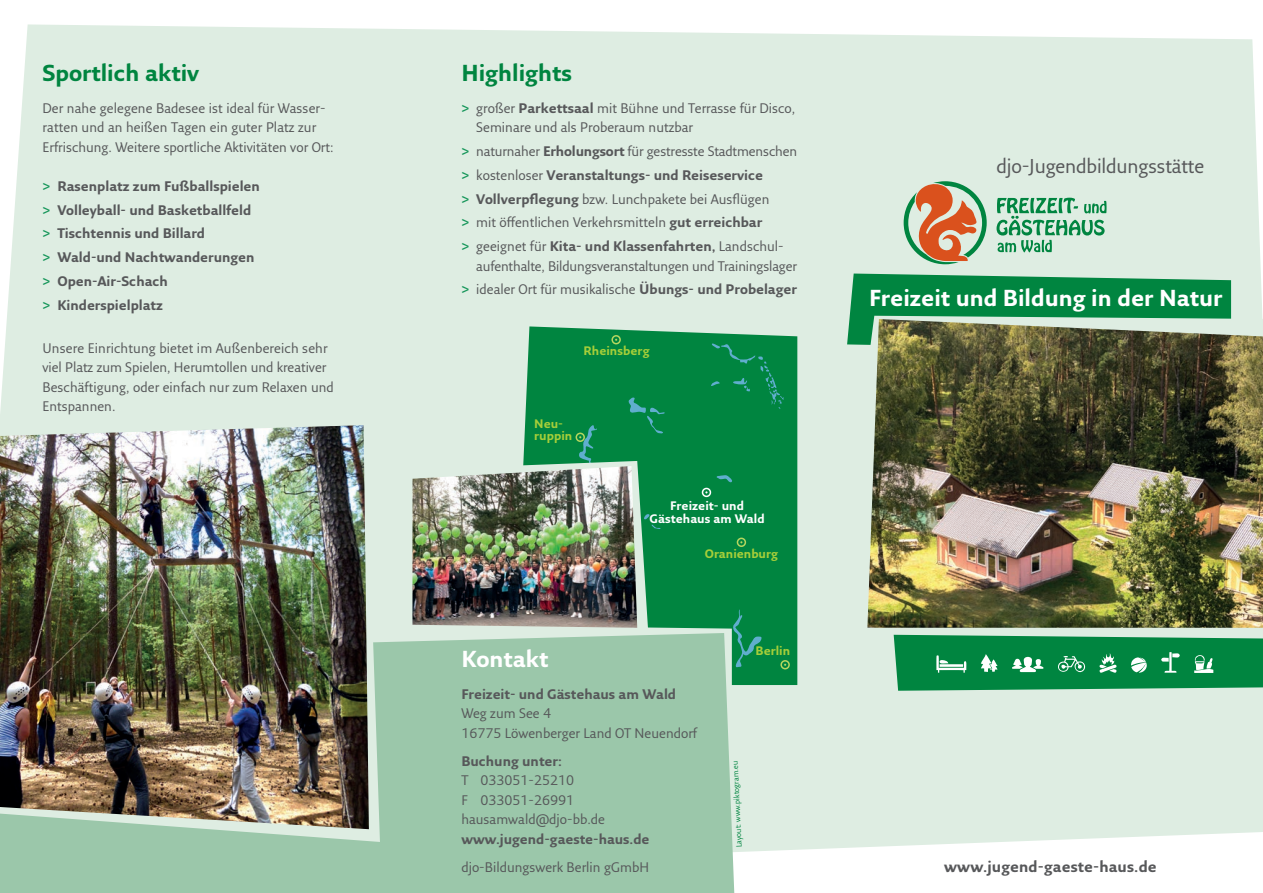
<style>
.page{position:relative;width:1263px;height:893px;background:#fff}
.page>*{position:absolute;margin:0;border:0;box-sizing:border-box;transform-origin:0 0}
.t1{font:700 22.5px "Fresco Sans Plus Pro";color:#fff}
.t2{font:700 22.5px "Fresco Sans Plus Pro";color:#008540}
.t3{font:19.5px "Fresco Sans Plus Pro";letter-spacing:-.01em;color:#57585a}
.t4{font:700 15px "Fresco Sans Plus Pro";letter-spacing:.01em;color:#57585a}
.Aufzählung_djo{font:13.5px/19.5px "Fresco Sans Plus Pro";color:#57585a}
.Aufzählung_djo-2{font:700 13.5px "Fresco Sans Plus Pro";color:#57585a}
.t5{font:700 12px/12.8px "Fresco Sans Plus Pro";letter-spacing:.005em;color:#a6ce39}
.t6{font:700 12px/12.8px "Fresco Sans Plus Pro";letter-spacing:.005em;color:#fff;text-align:center}
.Aufzählung_djo-3{font:7.5px "Fresco Sans Plus Pro";color:#008540}
.s1{color:#159659}
.s2{font-weight:700;color:#159659}
.s3{font-weight:700}
.s4{font-weight:400}
</style>
<div class="page">
<div style="left:0;top:24px;width:1263px;height:828px;background:#deede2"></div>
<div style="left:513px;top:326px;width:284px;height:359px;background:#008540"></div>
<svg style="left:847px;top:274px;width:416px;height:93px;background:#2c9960"></svg>
<img style="left:867px;top:319px;width:396px;height:309px">
<svg style="left:904px;top:181px;width:83px;height:83px;background:#bfa482"></svg>
<svg style="left:996px;top:198px;width:110px;height:55px;background:#98ccaf"></svg>
<div style="left:611px;top:335px;width:10px;height:9px;border:2px solid #b6d65f;border-radius:50%"></div>
<div style="left:737px;top:538px;width:9px;height:9px;border:2px solid #b6d65f;border-radius:50%"></div>
<div style="left:575px;top:433px;width:10px;height:9px;border:2px solid #b6d65f;border-radius:50%"></div>
<svg style="left:716px;top:475px;width:16px;height:8px"></svg>
<svg style="left:578px;top:397px;width:87px;height:107px;background:#068748"></svg>
<svg style="left:711px;top:342px;width:73px;height:67px;background:#068749"></svg>
<svg style="left:649px;top:514px;width:12px;height:15px"></svg>
<div style="left:702px;top:488px;width:9px;height:9px;border:2px solid #fff;border-radius:50%"></div>
<svg style="left:380px;top:609px;width:383px;height:82px;background:#3ea271"></svg>
<svg style="left:412px;top:461px;width:237px;height:172px;background:#9acdb1"></svg>
<div style="left:0;top:633px;width:734px;height:260px;background:#9bc7aa"></div>
<svg style="left:0;top:461px;width:380px;height:381px;background:#bcd9c5"></svg>
<img style="left:0;top:425px;width:369px;height:404px">
<div style="left:780px;top:660px;width:10px;height:9px;border:2px solid #b6d65f;border-radius:50%"></div>
<img style="left:412px;top:466px;width:225px;height:162px">
<svg style="left:882px;top:610px;width:381px;height:81px;background:#41915e"></svg>
<p class="t2" style="left:43px;top:58px;width:158px">Sportlich aktiv</p>
<p class="Aufzählung_djo" style="left:43px;top:98px;width:293px">Der nahe gelegene Badesee ist ideal für Wasser&shy;ratten und an heißen Tagen ein guter Platz zur<br>Erfrischung. Weitere sportliche Aktivitäten vor Ort:</p>
<p class="Aufzählung_djo-2" style="left:43px;top:178px;width:219px"><span class="s1">&gt;</span> Rasenplatz zum Fußballspielen</p>
<p class="Aufzählung_djo-2" style="left:43px;top:201px;width:210px"><span class="s1">&gt;</span> Volleyball- und Basketballfeld</p>
<p class="Aufzählung_djo-2" style="left:43px;top:225px;width:164px"><span class="s1">&gt;</span> Tischtennis und Billard</p>
<p class="Aufzählung_djo-2" style="left:43px;top:249px;width:214px"><span class="s1">&gt;</span> Wald-und Nachtwanderungen</p>
<p class="Aufzählung_djo-2" style="left:43px;top:273px;width:127px"><span class="s1">&gt;</span> Open-Air-Schach</p>
<p class="Aufzählung_djo-2" style="left:43px;top:296px;width:122px"><span class="s1">&gt;</span> Kinderspielplatz</p>
<p class="Aufzählung_djo" style="left:43px;top:338px;width:293px">Unsere Einrichtung bietet im Außenbereich sehr viel Platz zum Spielen, Herumtollen und kreativer Beschäftigung, oder einfach nur zum Relaxen und Entspannen.</p>
<p class="t5" style="left:583px;top:344px;width:68px">Rheinsberg</p>
<p class="t2" style="left:461px;top:58px;width:112px">Highlights</p>
<p class="Aufzählung_djo" style="left:476px;top:98px;width:320px;text-indent:-15px"><span class="s2">&gt;</span> großer <span class="s3">Parkettsaal</span> mit Bühne und Terrasse für Disco,<br>Seminare und als Proberaum nutzbar</p>
<p class="Aufzählung_djo" style="left:461px;top:141px;width:337px"><span class="s2">&gt;</span> naturnaher <span class="s3">Erholungsort</span> für gestresste Stadtmenschen</p>
<p class="Aufzählung_djo-2" style="left:461px;top:167px;width:303px"><span class="s1">&gt;</span> <span class="s4">kostenloser</span> Veranstaltungs- und Reiseservice</p>
<p class="Aufzählung_djo" style="left:461px;top:189px;width:310px"><span class="s2">&gt;</span> <span class="s3">Vollverpflegung</span> bzw. Lunchpakete bei Ausflügen</p>
<p class="Aufzählung_djo" style="left:461px;top:213px;width:302px"><span class="s2">&gt;</span> mit öffentlichen Verkehrsmitteln <span class="s3">gut erreichbar</span></p>
<p class="Aufzählung_djo" style="left:476px;top:236px;width:322px;text-indent:-15px"><span class="s2">&gt;</span> geeignet für <span class="s3">Kita- und Klassenfahrten,</span> Landschul&shy;aufenthalte, Bildungsveranstaltungen und Trainingslager</p>
<p class="Aufzählung_djo" style="left:461px;top:280px;width:337px"><span class="s2">&gt;</span> idealer Ort für musikalische <span class="s3">Übungs- und Probelager</span></p>
<p class="t5" style="left:534px;top:417px;width:40px">Neu&shy;ruppin</p>
<p class="t6" style="left:649px;top:499px;width:117px">Freizeit- und<br>Gästehaus am Wald</p>
<p class="t5" style="left:705px;top:547px;width:75px">Oranienburg</p>
<p class="t1" style="left:461px;top:644px;width:89px">Kontakt</p>
<p class="Aufzählung_djo-2" style="left:461px;top:686px;width:216px">Freizeit- und Gästehaus am Wald</p>
<p class="Aufzählung_djo" style="left:461px;top:704px;width:91px">Weg zum See 4</p>
<p class="Aufzählung_djo" style="left:461px;top:723px;width:237px">16775 Löwenberger Land OT Neuendorf</p>
<p class="Aufzählung_djo-2" style="left:461px;top:753px;width:102px">Buchung unter:</p>
<p class="Aufzählung_djo" style="left:461px;top:771px;width:114px">T 033051-25210</p>
<p class="Aufzählung_djo" style="left:461px;top:790px;width:114px">F 033051-26991</p>
<p class="Aufzählung_djo" style="left:461px;top:810px;width:145px">hausamwald@djo-bb.de</p>
<p class="Aufzählung_djo-2" style="left:461px;top:831px;width:190px">www.jugend-gaeste-haus.de</p>
<p class="Aufzählung_djo" style="left:461px;top:857px;width:189px">djo-Bildungswerk Berlin gGmbH</p>
<p class="t5" style="left:755px;top:644px;width:36px">Berlin</p>
<p class="Aufzählung_djo-3" style="left:735px;top:848px;width:88px;rotate:-93deg">Layout: www.piktogram.eu</p>
<p class="t3" style="left:996px;top:154px;width:209px">djo-Jugendbildungsstätte</p>
<p class="t1" style="left:869px;top:284px;width:355px">Freizeit und Bildung in der Natur</p>
<p class="t4" style="left:944px;top:857px;width:214px">www.jugend-gaeste-haus.de</p>
</div>
